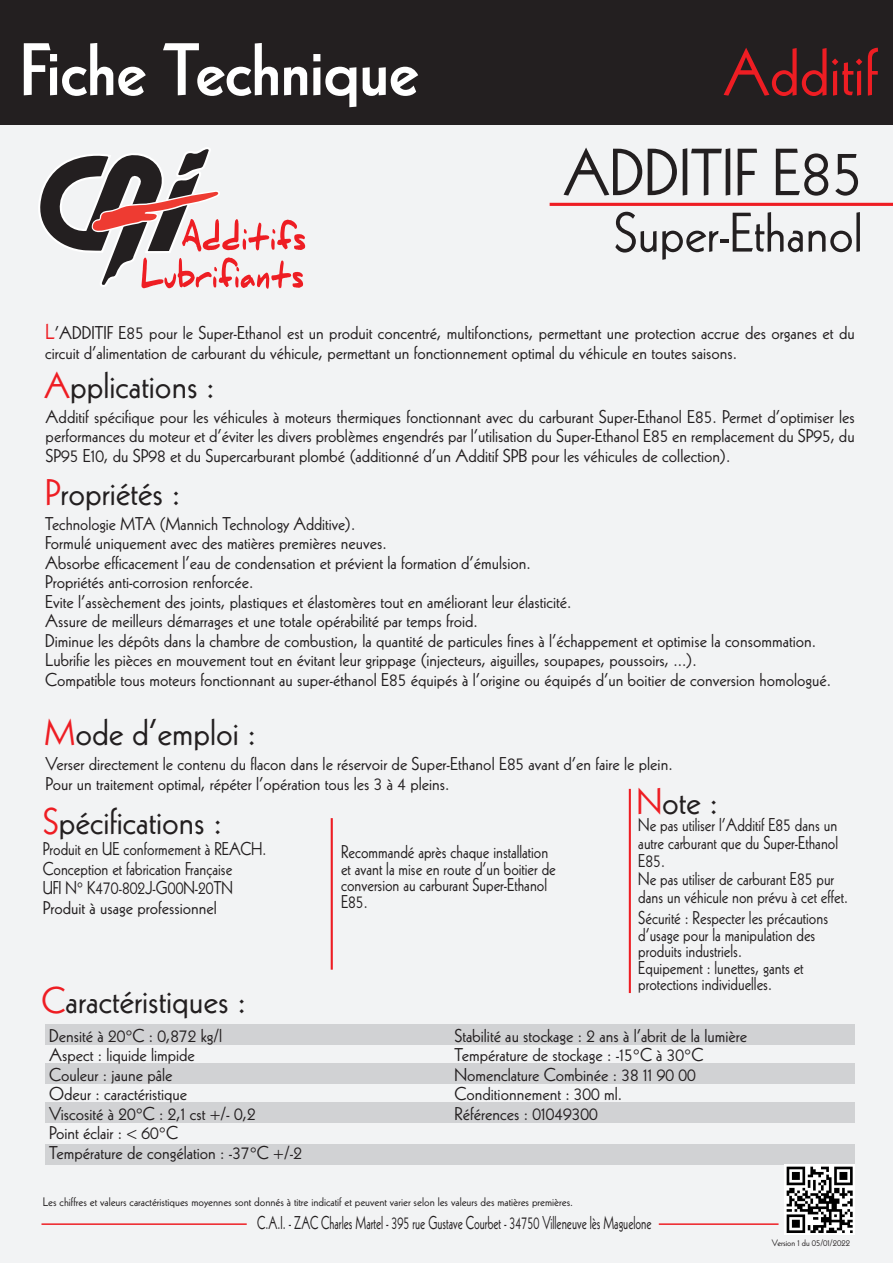
<style>
.page{position:relative;width:893px;height:1263px;background:#fff}
.page>*{position:absolute;margin:0;border:0;box-sizing:border-box;transform-origin:0 0}
.t1{font:800 72px "Kabel";color:#fff}
.t2{font:64.5px "Kabel";color:#231f20}
.t3{font:64.5px "Kabel";color:#ee1d23}
.t4{font:54px "Kabel";color:#231f20}
.t5{font:36px "Kabel";color:#231f20}
.t6{font:18px/19.5px "Kabel";color:#231f20}
.t7{font:18px/16.5px "Kabel";color:#231f20;scale:.9 1}
.t8{font:18px "Kabel";color:#231f20;scale:.69 1}
.t9{font:12px "Kabel";color:#231f20}
.t10{font:9px "Kabel";color:#231f20}
.s1{font-size:21px;color:#ee1d23}
.s2{color:#ee1d23}
</style>
<div class="page">
<div style="left:0;top:1px;width:893px;height:1262px;background:#f2f3f4"></div>
<div style="left:0;top:0;width:893px;height:124px;background:#231f20"></div>
<hr style="left:550px;top:203px;width:343px;height:3px;background:#ee1d23">
<div style="left:45px;top:1024px;width:810px;height:20px;background:#d1d2d4"></div>
<div style="left:45px;top:1063px;width:810px;height:20px;background:#d1d2d4"></div>
<div style="left:45px;top:1103px;width:810px;height:20px;background:#d1d2d4"></div>
<div style="left:45px;top:1144px;width:810px;height:20px;background:#d1d2d4"></div>
<hr style="left:41px;top:1223px;width:206px;height:2px;background:#ee1d23">
<hr style="left:659px;top:1223px;width:120px;height:2px;background:#ee1d23">
<img style="left:784px;top:1164px;width:71px;height:71px">
<hr style="left:629px;top:789px;width:2px;height:204px;background:#ee1d23">
<hr style="left:331px;top:818px;width:2px;height:152px;background:#ee1d23">
<svg style="left:38px;top:147px;width:267px;height:142px"></svg>
<h1 class="t1" style="left:20px;top:28px;width:400px">Fiche Technique</h1>
<h2 class="t3" style="left:723px;top:35px;width:156px">Additif</h2>
<h2 class="t2" style="left:563px;top:135px;width:301px">ADDITIF E85</h2>
<h3 class="t4" style="left:614px;top:201px;width:251px">Super-Ethanol</h3>
<p class="t6" style="left:45px;top:323px;width:811px"><span class="s1">L</span>’ADDITIF E85 pour le Super-Ethanol est un produit concentré, multifonctions, permettant une protection accrue des organes et du circuit d’alimentation de carburant du véhicule, permettant un fonctionnement optimal du véhicule en toutes saisons.</p>
<h3 class="t5" style="left:44px;top:365px;width:172px"><span class="s2">A</span>pplications :</h3>
<p class="t6" style="left:46px;top:407px;width:811px;text-align:justify">Additif spécifique pour les véhicules à moteurs thermiques fonctionnant avec du carburant Super-Ethanol E85. Permet d’optimiser les performances du moteur et d’éviter les divers problèmes engendrés par l’utilisation du Super-Ethanol E85 en remplacement du SP95, du SP95 E10, du SP98 et du Supercarburant plombé (additionné d’un Additif SPB pour les véhicules de collection).</p>
<h3 class="t5" style="left:45px;top:472px;width:137px"><span class="s2">P</span>ropriétés :</h3>
<p class="t6" style="left:45px;top:514px;width:787px">Technologie MTA (Mannich Technology Additive).<br>Formulé uniquement avec des matières premières neuves.<br>Absorbe efficacement l’eau de condensation et prévient la formation d’émulsion.<br>Propriétés anti-corrosion renforcée.<br>Evite l’assèchement des joints, plastiques et élastomères tout en améliorant leur élasticité.<br>Assure de meilleurs démarrages et une totale opérabilité par temps froid.<br>Diminue les dépôts dans la chambre de combustion, la quantité de particules fines à l’échappement et optimise la consommation.<br>Lubrifie les pièces en mouvement tout en évitant leur grippage (injecteurs, aiguilles, soupapes, poussoirs, ...).<br>Compatible tous moteurs fonctionnant au super-éthanol E85 équipés à l’origine ou équipés d’un boitier de conversion homologué.</p>
<h3 class="t5" style="left:44px;top:712px;width:214px"><span class="s2">M</span>ode d’emploi :</h3>
<p class="t6" style="left:46px;top:754px;width:628px">Verser directement le contenu du flacon dans le réservoir de Super-Ethanol E85 avant d’en faire le plein.<br>Pour un traitement optimal, répéter l’opération tous les 3 à 4 pleins.</p>
<h3 class="t5" style="left:637px;top:780px;width:83px"><span class="s2">N</span>ote :</h3>
<h3 class="t5" style="left:43px;top:800px;width:181px"><span class="s2">S</span>pécifications :</h3>
<p class="t7" style="left:638px;top:816px;width:223px;line-height:18px;text-align:justify">Ne pas utiliser l’Additif E85 dans un autre carburant que du Super-Ethanol E85.</p>
<p class="t7" style="left:43px;top:839px;width:250px;line-height:19.5px">Produit en UE conformement à REACH.<br>Conception et fabrication Française<br>UFI N° K470-802J-G00N-20TN Produit à usage professionnel</p>
<p class="t7" style="left:341px;top:844px;width:240px">Recommandé après chaque installation et avant la mise en route d’un boitier de conversion au carburant Super-Ethanol<br>E85.</p>
<p class="t7" style="left:638px;top:870px;width:234px;line-height:18px">Ne pas utiliser de carburant E85 pur dans un véhicule non prévu à cet effet.</p>
<p class="t7" style="left:638px;top:910px;width:212px">Sécurité : Respecter les précautions d’usage pour la manipulation des produits industriels.<br>Equipement : lunettes, gants et protections individuelles.</p>
<h3 class="t5" style="left:41px;top:980px;width:206px"><span class="s2">C</span>aractéristiques :</h3>
<p class="t6" style="left:49px;top:1026px;width:254px">Densité à 20°C : 0,872 kg/l<br>Aspect : liquide limpide<br>Couleur : jaune pâle<br>Odeur : caractéristique<br>Viscosité à 20°C : 2,1 cst +/- 0,2<br>Point éclair : &lt; 60°C<br>Température de congélation : -37°C +/-2</p>
<p class="t6" style="left:455px;top:1026px;width:294px">Stabilité au stockage : 2 ans à l’abrit de la lumière Température de stockage : -15°C à 30°C Nomenclature Combinée : 38 11 90 00<br>Conditionnement : 300 ml.<br>Références : 01049300</p>
<p class="t9" style="left:43px;top:1194px;width:532px">Les chiffres et valeurs caractéristiques moyennes sont donnés à titre indicatif et peuvent varier selon les valeurs des matières premières.</p>
<p class="t8" style="left:257px;top:1212px;width:573px">C.A.I. - ZAC Charles Martel - 395 rue Gustave Courbet - 34750 Villeneuve lès Maguelone</p>
<p class="t10" style="left:772px;top:1237px;width:80px">Version 1 du 05/01/2022</p>
</div>
